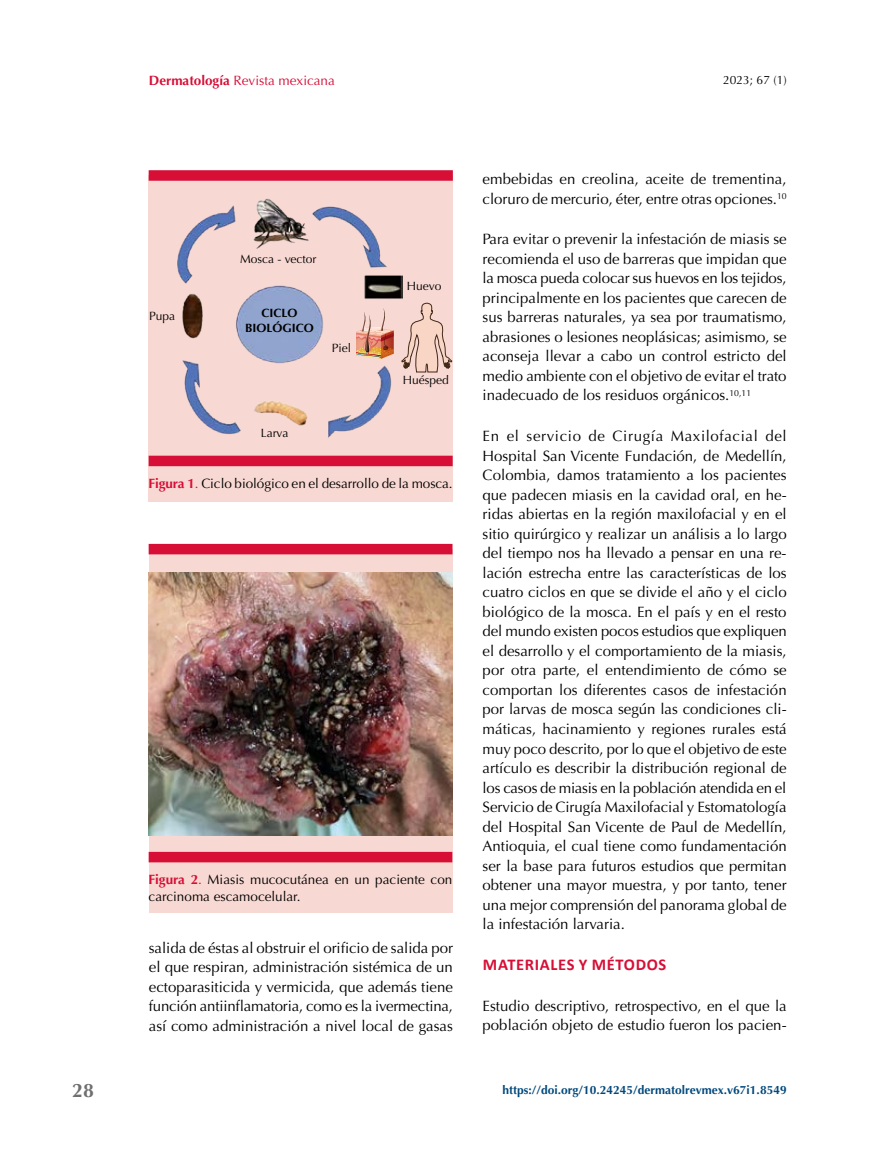
<style>
.page{position:relative;width:893px;height:1149px;background:#fff}
.page>*{position:absolute;margin:0;border:0;box-sizing:border-box;transform-origin:0 0}
.t1{font:700 19.5px "Optima";color:#706f6f}
.t2{font:700 16.5px "Calibri";letter-spacing:.04em;color:#d70e36}
.t3{font:15px/19.5px "Optima";color:#000;text-align:justify}
.t4{font:13.5px/16.5px "Optima";color:#000}
.t5{font:13.5px "Optima";color:#d70e36}
.t6{font:700 12px "Optima";color:#02497d}
.t7{font:12px "Optima";color:#000}
.t8{font:700 12px/14.4px "Optima";color:#000;text-align:center}
.s1{font-weight:700}
.s2{font-weight:700;color:#d70e36}
.s3{color:#d70e36}
</style>
<div class="page">
<div style="left:149px;top:549px;width:303px;height:363px;background:#f8d8d2"></div>
<div style="left:149px;top:851px;width:303px;height:11px;background:#d70e36"></div>
<div style="left:149px;top:543px;width:303px;height:11px;background:#d70e36"></div>
<img style="left:148px;top:572px;width:304px;height:263px">
<div style="left:149px;top:175px;width:304px;height:326px;background:#f8d8d2"></div>
<div style="left:149px;top:455px;width:304px;height:11px;background:#d70e36"></div>
<div style="left:149px;top:170px;width:304px;height:11px;background:#d70e36"></div>
<img style="left:177px;top:198px;width:225px;height:240px">
<svg style="left:356px;top:308px;width:38px;height:51px"></svg>
<svg style="left:401px;top:303px;width:51px;height:79px"></svg>
<h1 class="t1" style="left:72px;top:1079px;width:23px">28</h1>
<p class="t5" style="left:149px;top:72px;width:188px"><span class="s1">Dermatología</span> Revista mexicana</p>
<p class="t7" style="left:723px;top:72px;width:65px">2023; 67 (1)</p>
<p class="t7" style="left:240px;top:251px;width:78px">Mosca - vector</p>
<p class="t7" style="left:149px;top:308px;width:28px">Pupa</p>
<p class="t8" style="left:245px;top:306px;width:70px">CICLO<br>BIOLÓGICO</p>
<p class="t7" style="left:332px;top:341px;width:21px">Piel</p>
<p class="t7" style="left:261px;top:425px;width:29px">Larva</p>
<p class="t7" style="left:407px;top:279px;width:36px">Huevo</p>
<p class="t7" style="left:403px;top:373px;width:48px">Huésped</p>
<p class="t4" style="left:149px;top:475px;width:306px"><span class="s2">Figura 1</span><span class="s3">.</span> Ciclo biológico en el desarrollo de la mosca.</p>
<p class="t4" style="left:149px;top:871px;width:305px"><span class="s2">Figura 2</span><span class="s3">.</span> Miasis mucocutánea en un paciente con carcinoma escamocelular.</p>
<p class="t3" style="left:149px;top:937px;width:306px">salida de éstas al obstruir el orificio de salida por el que respiran, administración sistémica de un ectoparasiticida y vermicida, que además tiene función antiinflamatoria, como es la ivermectina, así como administración a nivel local de gasas</p>
<p class="t3" style="left:483px;top:169px;width:306px">embebidas en creolina, aceite de trementina, cloruro de mercurio, éter, entre otras opciones.<sup>10</sup></p>
<p class="t3" style="left:483px;top:229px;width:306px">Para evitar o prevenir la infestación de miasis se recomienda el uso de barreras que impidan que la mosca pueda colocar sus huevos en los tejidos, principalmente en los pacientes que carecen de sus barreras naturales, ya sea por traumatismo, abrasiones o lesiones neoplásicas; asimismo, se aconseja llevar a cabo un control estricto del medio ambiente con el objetivo de evitar el trato inadecuado de los residuos orgánicos.<sup>10,11</sup></p>
<p class="t3" style="left:483px;top:426px;width:306px">En el servicio de Cirugía Maxilofacial del Hospital San Vicente Fundación, de Medellín, Colombia, damos tratamiento a los pacientes que padecen miasis en la cavidad oral, en he&shy;ridas abiertas en la región maxilofacial y en el sitio quirúrgico y realizar un análisis a lo largo del tiempo nos ha llevado a pensar en una re&shy;lación estrecha entre las características de los cuatro ciclos en que se divide el año y el ciclo biológico de la mosca. En el país y en el resto del mundo existen pocos estudios que expliquen el desarrollo y el comportamiento de la miasis, por otra parte, el entendimiento de cómo se comportan los diferentes casos de infestación por larvas de mosca según las condiciones cli&shy;máticas, hacinamiento y regiones rurales está muy poco descrito, por lo que el objetivo de este artículo es describir la distribución regional de los casos de miasis en la población atendida en el Servicio de Cirugía Maxilofacial y Estomatología del Hospital San Vicente de Paul de Medellín, Antioquia, el cual tiene como fundamentación ser la base para futuros estudios que permitan obtener una mayor muestra, y por tanto, tener una mejor comprensión del panorama global de la infestación larvaria.</p>
<p class="t2" style="left:483px;top:953px;width:185px">MATERIALES Y MÉTODOS</p>
<p class="t3" style="left:483px;top:995px;width:306px">Estudio descriptivo, retrospectivo, en el que la población objeto de estudio fueron los pacien-</p>
<p class="t6" style="left:502px;top:1082px;width:286px">https://doi.org/10.24245/dermatolrevmex.v67i1.8549</p>
</div>
